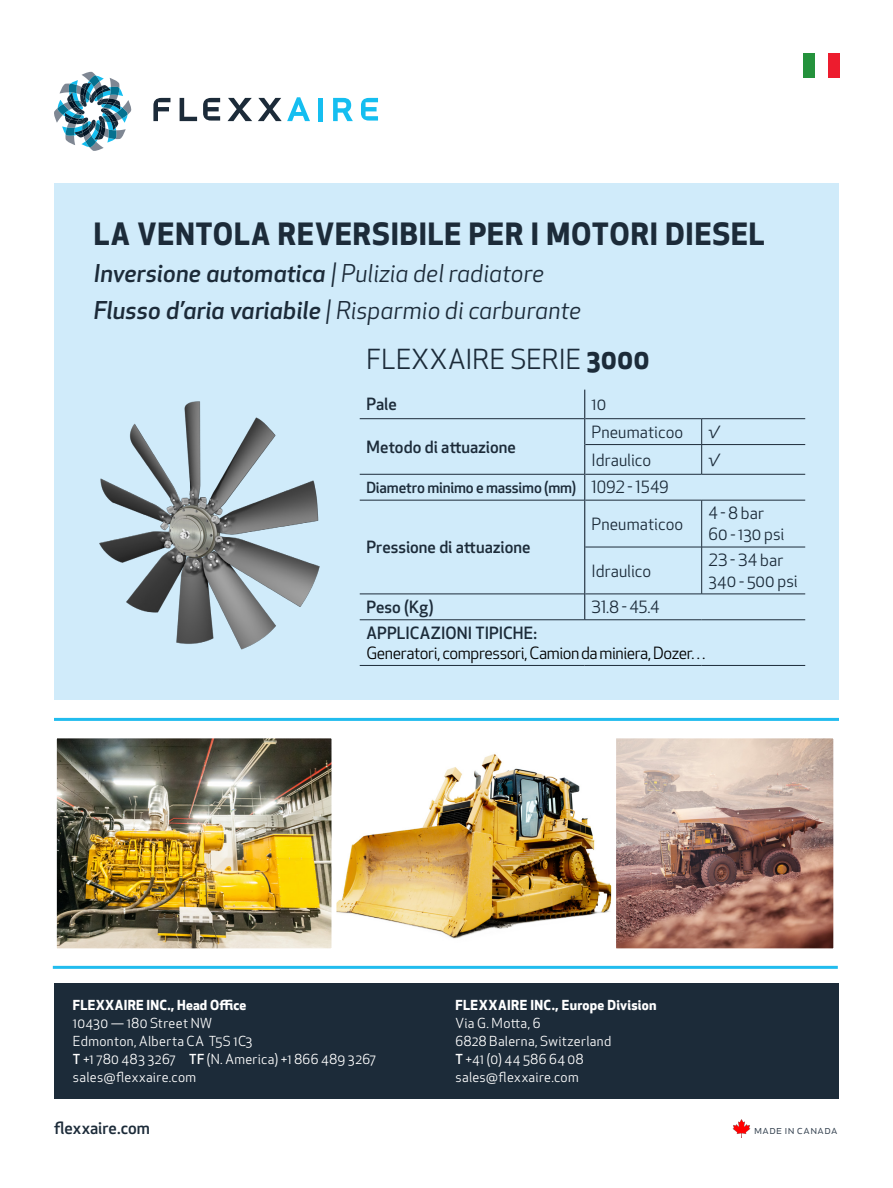
<style>
.page{position:relative;width:893px;height:1188px;background:#fff}
.page>*{position:absolute;margin:0;border:0;box-sizing:border-box;transform-origin:0 0}
.t1{font:700 30px "Apex New";letter-spacing:.03em;color:#1c2b39}
.t2{font:27px "Apex New";letter-spacing:.01em;color:#1c2b39}
.t3{font:italic 24px/36.8px "Apex New";letter-spacing:.005em;color:#1c2b39}
.t4{font:16.5px/21px "Apex New";letter-spacing:.005em;color:#1c2b39}
.t5{font:500 16.5px "Apex New";letter-spacing:.005em;color:#1c2b39}
.t6{font:16.5px "Apex New";letter-spacing:-.025em;color:#000}
.t7{font:500 15px "Apex New";letter-spacing:-.01em;color:#1c2b39}
.t8{font:13.5px/18px "Apex New";letter-spacing:.025em;color:#fff}
.t9{font:700 13.5px "Apex New";letter-spacing:.02em;color:#fff}
.t10{font:12px "Apex New";letter-spacing:.035em;color:#354250}
.s1{font-weight:500}
.s2{font-weight:700}
.s3{font-weight:400;font-size:16.5px}
</style>
<div class="page">
<hr style="left:54px;top:718px;width:785px;height:3px;background:#21bcee">
<div style="left:827px;top:54px;width:12px;height:24px;background:#ed1c2e"></div>
<div style="left:803px;top:54px;width:12px;height:24px;background:#24923c"></div>
<div style="left:54px;top:983px;width:785px;height:116px;background:#1c2b39"></div>
<svg style="left:54px;top:72px;width:78px;height:79px"></svg>
<svg style="left:180px;top:98px;width:17px;height:23px"></svg>
<svg style="left:228px;top:98px;width:24px;height:23px"></svg>
<svg style="left:153px;top:98px;width:17px;height:23px"></svg>
<svg style="left:203px;top:98px;width:17px;height:23px"></svg>
<svg style="left:258px;top:97px;width:52px;height:24px"></svg>
<div style="left:318px;top:98px;width:5px;height:23px;background:#15bef0"></div>
<svg style="left:333px;top:98px;width:20px;height:23px"></svg>
<svg style="left:361px;top:98px;width:17px;height:23px"></svg>
<img style="left:733px;top:1120px;width:18px;height:18px">
<hr style="left:53px;top:966px;width:785px;height:3px;background:#21bcee">
<div style="left:54px;top:183px;width:785px;height:176px;background:#d0ebfa"></div>
<img style="left:58px;top:739px;width:272px;height:208px">
<div style="left:54px;top:735px;width:280px;height:216px;border:3px solid #fff"></div>
<img style="left:617px;top:739px;width:215px;height:208px">
<div style="left:613px;top:735px;width:223px;height:216px;border:3px solid #fff"></div>
<img style="left:337px;top:754px;width:273px;height:185px">
<div style="left:54px;top:342px;width:785px;height:357px;background:#d0ebfa"></div>
<hr style="left:360px;top:418px;width:224px;height:1px;background:#1c2b39">
<hr style="left:585px;top:418px;width:117px;height:1px;background:#1c2b39">
<hr style="left:702px;top:418px;width:103px;height:1px;background:#1c2b39">
<hr style="left:585px;top:444px;width:117px;height:1px;background:#1c2b39">
<hr style="left:702px;top:444px;width:103px;height:1px;background:#1c2b39">
<svg style="left:701px;top:419px;width:1px;height:55px"></svg>
<hr style="left:360px;top:474px;width:224px;height:1px;background:#1c2b39">
<hr style="left:585px;top:474px;width:117px;height:1px;background:#1c2b39">
<hr style="left:702px;top:474px;width:103px;height:1px;background:#1c2b39">
<hr style="left:360px;top:500px;width:224px;height:1px;background:#1c2b39">
<hr style="left:585px;top:500px;width:117px;height:1px;background:#1c2b39">
<hr style="left:702px;top:500px;width:103px;height:1px;background:#1c2b39">
<hr style="left:701px;top:500px;width:1px;height:47px;background:#1c2b39">
<hr style="left:585px;top:547px;width:117px;height:1px;background:#1c2b39">
<hr style="left:702px;top:547px;width:103px;height:1px;background:#1c2b39">
<hr style="left:701px;top:547px;width:1px;height:47px;background:#1c2b39">
<hr style="left:360px;top:594px;width:224px;height:1px;background:#1c2b39">
<hr style="left:585px;top:594px;width:117px;height:1px;background:#1c2b39">
<hr style="left:702px;top:594px;width:103px;height:1px;background:#1c2b39">
<hr style="left:360px;top:620px;width:225px;height:1px;background:#1c2b39">
<hr style="left:585px;top:620px;width:117px;height:1px;background:#1c2b39">
<hr style="left:702px;top:620px;width:103px;height:1px;background:#1c2b39">
<hr style="left:360px;top:665px;width:225px;height:1px;background:#1c2b39">
<hr style="left:585px;top:665px;width:117px;height:1px;background:#1c2b39">
<hr style="left:702px;top:665px;width:103px;height:1px;background:#1c2b39">
<svg style="left:584px;top:390px;width:1px;height:110px"></svg>
<hr style="left:584px;top:500px;width:1px;height:47px;background:#1c2b39">
<hr style="left:584px;top:547px;width:1px;height:47px;background:#1c2b39">
<svg style="left:584px;top:594px;width:1px;height:26px"></svg>
<img style="left:99px;top:401px;width:221px;height:249px">
<h1 class="t1" style="left:94px;top:213px;width:672px">LA VENTOLA REVERSIBILE PER I MOTORI DIESEL</h1>
<h3 class="t3" style="left:94px;top:255px;width:489px"><span class="s1">Inversione automatica</span> | Pulizia del radiatore<br><span class="s1">Flusso d’aria variabile</span> | Risparmio di carburante</h3>
<h2 class="t2" style="left:366px;top:343px;width:285px">FLEXXAIRE SERIE <span class="s2">3000</span></h2>
<p class="t5" style="left:366px;top:393px;width:32px">Pale</p>
<p class="t4" style="left:591px;top:394px;width:16px">10</p>
<p class="t5" style="left:366px;top:436px;width:151px">Metodo di attuazione</p>
<p class="t4" style="left:591px;top:421px;width:93px">Pneumaticoo</p>
<p class="t4" style="left:708px;top:421px;width:14px">√</p>
<p class="t4" style="left:591px;top:449px;width:61px">Idraulico</p>
<p class="t4" style="left:708px;top:449px;width:14px">√</p>
<p class="t7" style="left:366px;top:477px;width:304px">Diametro minimo e massimo (mm) <span class="s3">1092 - 1549</span></p>
<p class="t5" style="left:366px;top:536px;width:166px">Pressione di attuazione</p>
<p class="t4" style="left:591px;top:513px;width:93px">Pneumaticoo</p>
<p class="t4" style="left:708px;top:503px;width:78px">4-8bar<br>60 - 130 psi</p>
<p class="t4" style="left:591px;top:560px;width:61px">Idraulico</p>
<p class="t4" style="left:708px;top:550px;width:91px">23 - 34 bar<br>340 - 500 psi</p>
<p class="t5" style="left:366px;top:596px;width:69px">Peso (Kg)</p>
<p class="t4" style="left:591px;top:597px;width:70px">31.8 - 45.4</p>
<p class="t5" style="left:366px;top:622px;width:172px">APPLICAZIONI TIPICHE:</p>
<p class="t6" style="left:366px;top:642px;width:341px">Generatori, compressori, Camion da miniera, Dozer…</p>
<p class="t9" style="left:73px;top:996px;width:175px">FLEXXAIRE INC., Head Office</p>
<p class="t8" style="left:73px;top:1014px;width:304px">10430 — 180 Street NW<br>Edmonton, Alberta CA T5S 1C3<br><span class="s1">T</span> +1 780 483 3267 <span class="s1">TF</span> (N. America) +1 866 489 3267 sales@flexxaire.com</p>
<p class="t9" style="left:455px;top:996px;width:203px">FLEXXAIRE INC., Europe Division</p>
<p class="t8" style="left:455px;top:1014px;width:157px">Via G. Motta, 6<br>6828 Balerna, Switzerland<br><span class="s1">T</span> +41 (0) 44 586 64 08 sales@flexxaire.com</p>
<p class="t5" style="left:54px;top:1117px;width:97px">flexxaire.com</p>
<p class="t10" style="left:754px;top:1122px;width:85px">made in canada</p>
</div>
